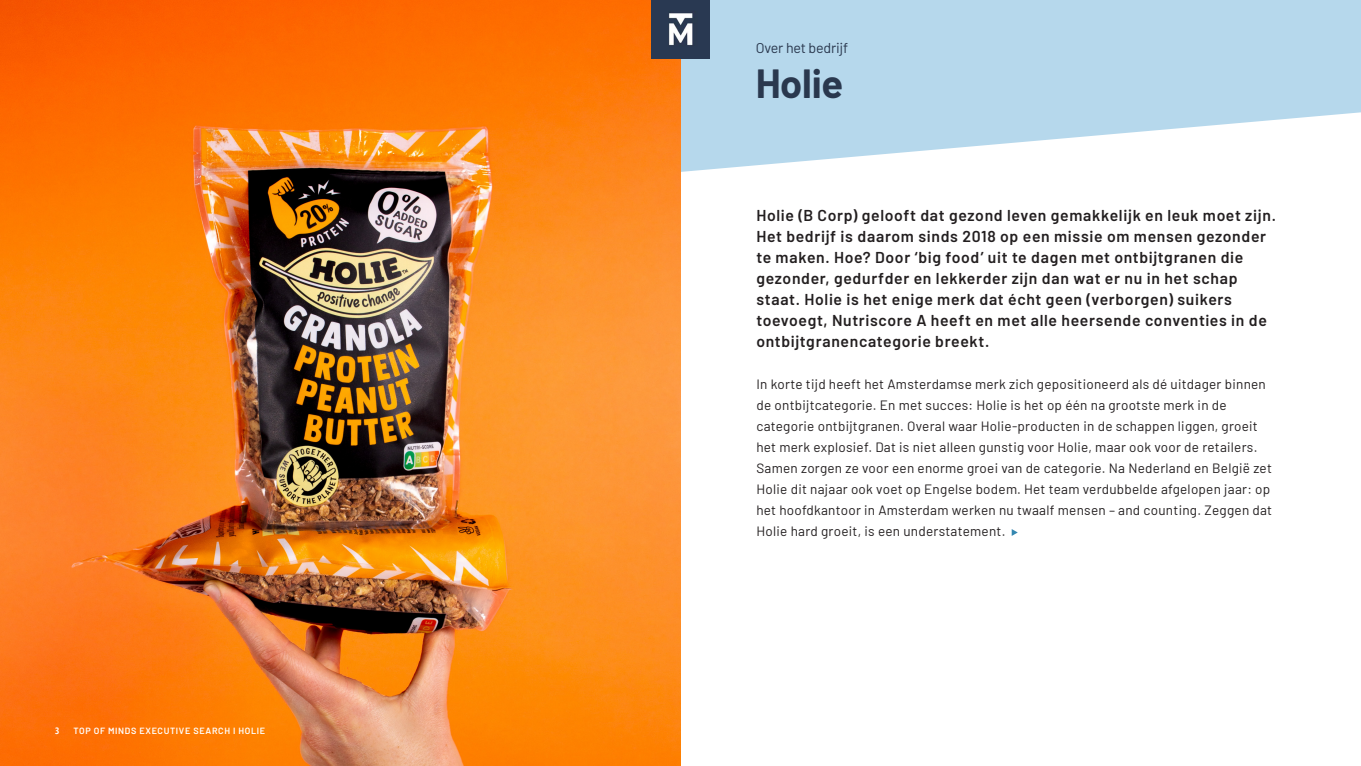
<style>
.page{position:relative;width:1361px;height:766px;background:#fff}
.page>*{position:absolute;margin:0;border:0;box-sizing:border-box;transform-origin:0 0}
.Page_header_kopie{font:700 39.75px "Barlow";letter-spacing:-.01em;color:#2a384e}
.t1{font:600 15.75px/21px "Barlow";letter-spacing:.04em;color:#231f20}
.t2{font:14.25px "Barlow";letter-spacing:-.01em;color:#2a384e}
.t3{font:13.5px/21px "Barlow";letter-spacing:.02em;color:#231f20}
.t4{font:600 9px "Barlow";letter-spacing:.07em;color:#fff}
.t5{font:700 condensed 9px "Open Sans";color:#fff}
</style>
<div class="page">
<svg style="left:680px;top:0;width:681px;height:231px;fill:#b6d8ec"></svg>
<img style="left:0;top:0;width:680px;height:765px">
<img style="left:651px;top:0;width:58px;height:58px">
<svg style="left:1011px;top:529px;width:6px;height:6px"></svg>
<p class="t5" style="left:55px;top:724px;width:6px">3</p>
<p class="t4" style="left:73px;top:724px;width:193px">TOP OF MINDS EXECUTIVE SEARCH I HOLIE</p>
<p class="t2" style="left:755px;top:37px;width:94px">Over het bedrijf</p>
<p class="Page_header_kopie" style="left:755px;top:54px;width:89px">Holie</p>
<p class="t1" style="left:756px;top:203px;width:521px">Holie (B Corp) gelooft dat gezond leven gemakkelijk en leuk moet zijn.<br>Het bedrijf is daarom sinds 2018 op een missie om mensen gezonder te maken. Hoe? Door ‘big food’ uit te dagen met ontbijtgranen die gezonder, gedurfder en lekkerder zijn dan wat er nu in het schap staat. Holie is het enige merk dat écht geen (verborgen) suikers toevoegt, Nutriscore A heeft en met alle heersende conventies in de ontbijtgranencategorie breekt.</p>
<p class="t3" style="left:756px;top:372px;width:517px">In korte tijd heeft het Amsterdamse merk zich gepositioneerd als dé uitdager binnen de ontbijtcategorie. En met succes: Holie is het op één na grootste merk in de categorie ontbijtgranen. Overal waar Holie-producten in de schappen liggen, groeit het merk explosief. Dat is niet alleen gunstig voor Holie, maar ook voor de retailers.<br>Samen zorgen ze voor een enorme groei van de categorie. Na Nederland en België zet Holie dit najaar ook voet op Engelse bodem. Het team verdubbelde afgelopen jaar: op het hoofdkantoor in Amsterdam werken nu twaalf mensen – and counting. Zeggen dat Holie hard groeit, is een understatement.</p>
</div>
